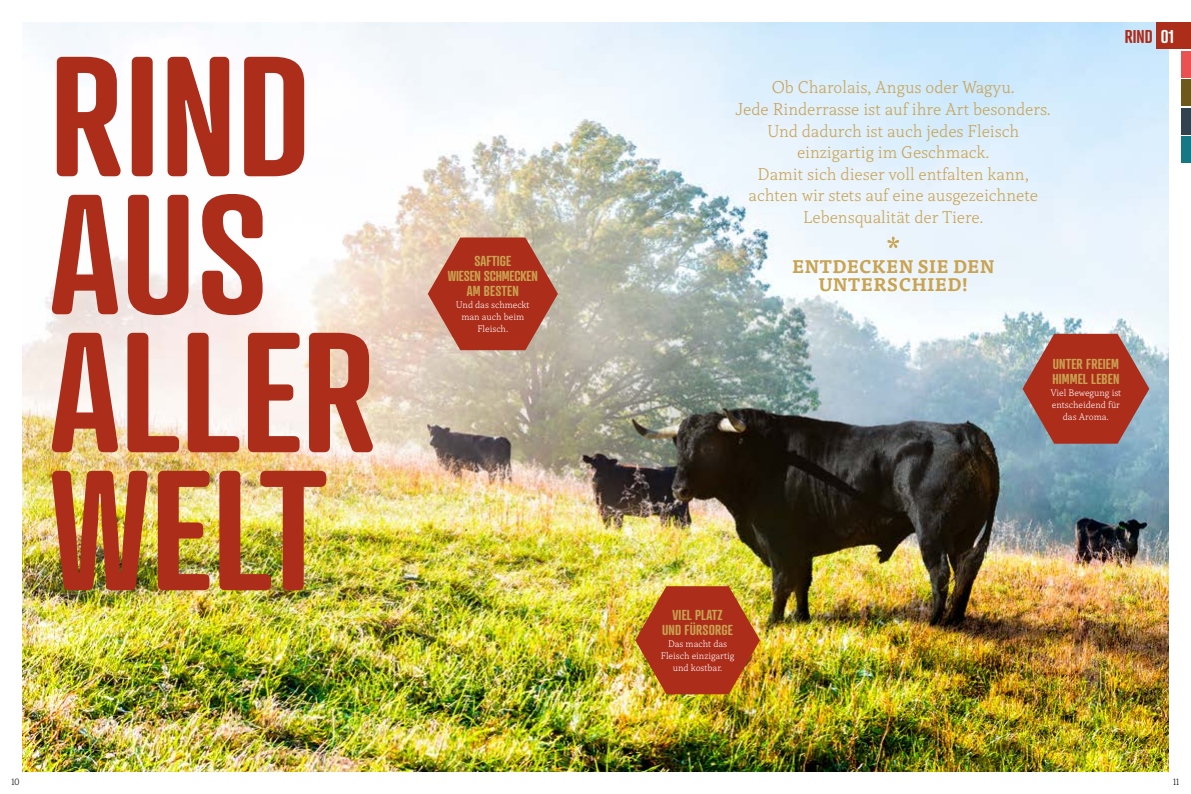
<style>
.page{position:relative;width:1191px;height:794px;background:#fff}
.page>*{position:absolute;margin:0;border:0;box-sizing:border-box;transform-origin:0 0}
.t1{font:600 165px/137.9px "Atrament";letter-spacing:.01em;color:#ad2d1b}
.t2{font:300 18px/21.6px "Capitolina";color:#c9a350;text-align:center}
.t3{font:700 18px/18px "Tisa Pro";letter-spacing:.01em;color:#c9a350;text-align:center}
.t4{font:600 18px "Atrament";color:#ad2d1b}
.t5{font:600 14px/15px "Atrament";letter-spacing:.01em;color:#c9a350;text-align:center}
.t6{font:600 14px/15px "Atrament";letter-spacing:-.01em;color:#c9a350;text-align:center}
.t7{font:300 10px/12px "Capitolina";color:#fff;text-align:center}
.t8{font:300 10px "Capitolina";color:#000}
.s1{color:#fff}
</style>
<div class="page">
<img style="left:23px;top:23px;width:1145px;height:748px">
<svg style="left:887px;top:237px;width:12px;height:11px"></svg>
<img style="left:635px;top:586px;width:125px;height:108px">
<svg style="left:428px;top:237px;width:130px;height:113px;background:#b65240"></svg>
<svg style="left:1022px;top:334px;width:127px;height:110px;background:#a85046"></svg>
<div style="left:1181px;top:51px;width:10px;height:26px;background:#ea5153"></div>
<div style="left:1156px;top:23px;width:35px;height:26px;background:#ad2d1b"></div>
<div style="left:1181px;top:80px;width:10px;height:26px;background:#6f581b"></div>
<div style="left:1181px;top:108px;width:10px;height:27px;background:#32424f"></div>
<div style="left:1181px;top:137px;width:10px;height:26px;background:#167884"></div>
<h1 class="t1" style="left:50px;top:45px;width:327px">RIND<br>AUS<br>ALLER<br>WELT</h1>
<p class="t6" style="left:448px;top:254px;width:92px">SAFTIGE<br>WIESEN SCHMECKEN<br>AM BESTEN</p>
<p class="t7" style="left:456px;top:299px;width:75px">Und das schmeckt man auch beim<br>Fleisch.</p>
<p class="t2" style="left:735px;top:77px;width:317px">Ob Charolais, Angus oder Wagyu.<br>Jede Rinderrasse ist auf ihre Art besonders.<br>Und dadurch ist auch jedes Fleisch einzigartig im Geschmack.<br>Damit sich dieser voll entfalten kann, achten wir stets auf eine ausgezeichnete Lebensqualität der Tiere.</p>
<p class="t3" style="left:792px;top:257px;width:204px">ENTDECKEN SIE DEN<br>UNTERSCHIED!</p>
<p class="t4" style="left:1125px;top:25px;width:50px">RIND <span class="s1">01</span></p>
<p class="t5" style="left:662px;top:607px;width:72px">VIEL PLATZ<br>UND FÜRSORGE</p>
<p class="t7" style="left:661px;top:638px;width:75px">Das macht das<br>Fleisch einzigartig und kostbar.</p>
<p class="t5" style="left:1052px;top:356px;width:69px;text-align:left">UNTER FREIEM<br>HIMMEL LEBEN</p>
<p class="t7" style="left:1050px;top:387px;width:72px">Viel Bewegung ist entscheidend für das Aroma.</p>
<p class="t8" style="left:11px;top:775px;width:10px">10</p>
<p class="t8" style="left:1173px;top:775px;width:8px">11</p>
</div>
